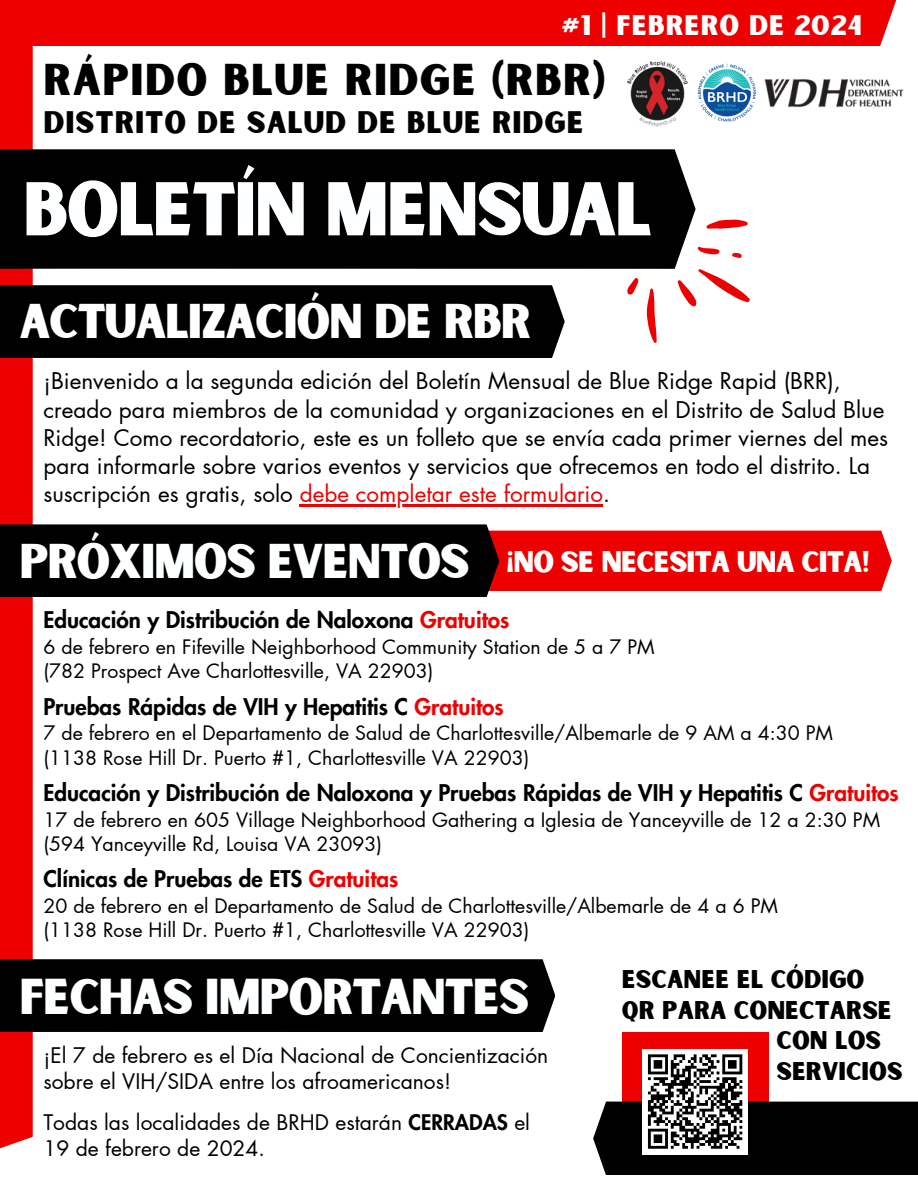
<style>
.page{position:relative;width:918px;height:1188px;background:#fff}
.page>*{position:absolute;margin:0;border:0;box-sizing:border-box;transform-origin:0 0}
.t1{font:72.6px "Sunborn Sans One";letter-spacing:-.03em;color:#feffff}
.t2{font:48.15px "Sunborn Sans One";letter-spacing:-.03em;color:#feffff}
.t3{font:46.65px "Sunborn Sans One";letter-spacing:-.03em;color:#fff}
.t4{font:46.65px "Sunborn Sans One";letter-spacing:-.03em;color:#feffff}
.t5{font:42.6px "Sunborn Sans One";letter-spacing:.03em;color:#000}
.t6{font:29.85px "Sunborn Sans One";letter-spacing:.03em;color:#000}
.t7{font:28.5px "Sunborn Sans One";letter-spacing:-.03em;color:#feffff}
.t8{font:27.15px "Sunborn Sans One";letter-spacing:.03em;color:#fff}
.t9{font:24.45px "Sunborn Sans One";color:#000}
.t10{font:22.5px/28.2px "Futura LT Pro";color:#000}
.t11{font:800 22.5px "Futura LT Pro";color:#000}
.t12{font:21px/26.2px "Futura LT Pro";color:#000}
.t13{font:19.5px "Futura LT Pro";color:#000}
.s1{color:#ed0000}
.s2{font-weight:800}
</style>
<div class="page">
<div style="left:0;top:0;width:33px;height:1155px;background:#ed0000"></div>
<div style="left:0;top:0;width:899px;height:46px;background:#ed0000"></div>
<div style="left:0;top:285px;width:565px;height:73px;background:#000"></div>
<hr style="left:300px;top:504px;width:303px;height:2px;background:#ed0000">
<div style="left:0;top:149px;width:696px;height:120px;background:#000"></div>
<div style="left:0;top:959px;width:555px;height:73px;background:#000"></div>
<img style="left:627px;top:60px;width:61px;height:67px">
<img style="left:697px;top:63px;width:60px;height:59px">
<img style="left:764px;top:78px;width:140px;height:30px">
<div style="left:622px;top:1032px;width:146px;height:123px;background:#ed0000"></div>
<div style="left:593px;top:1102px;width:325px;height:73px;background:#000"></div>
<div style="left:642px;top:1049px;width:106px;height:105px;background:#fff"></div>
<svg style="left:647px;top:1054px;width:96px;height:95px"></svg>
<svg style="left:622px;top:218px;width:128px;height:125px"></svg>
<div style="left:499px;top:531px;width:393px;height:60px;background:#ed0000"></div>
<div style="left:0;top:524px;width:499px;height:73px;background:#000"></div>
<h4 class="t8" style="left:562px;top:8px;width:302px">#1 | FEBRERO DE 2024</h4>
<p class="t5" style="left:43px;top:53px;width:564px">RÁPIDO BLUE RIDGE (RBR)</p>
<p class="t6" style="left:43px;top:103px;width:542px">DISTRITO DE SALUD DE BLUE RIDGE</p>
<p class="t1" style="left:23px;top:163px;width:631px">BOLETÍN MENSUAL</p>
<h3 class="t3" style="left:20px;top:292px;width:513px">ACTUALIZACIÓN DE RBR</h3>
<h3 class="t10" style="left:43px;top:368px;width:846px">¡Bienvenido a la segunda edición del Boletín Mensual de Blue Ridge Rapid (BRR), creado para miembros de la comunidad y organizaciones en el Distrito de Salud Blue Ridge! Como recordatorio, este es un folleto que se envía cada primer viernes del mes para informarle sobre varios eventos y servicios que ofrecemos en todo el distrito. La suscripción es gratis, solo <span class="s1">debe completar este formulario</span>.</h3>
<h2 class="t4" style="left:20px;top:532px;width:452px">PRÓXIMOS EVENTOS</h2>
<p class="t7" style="left:506px;top:543px;width:365px">¡NO SE NECESITA UNA CITA!</p>
<p class="t11" style="left:43px;top:610px;width:467px">Educación y Distribución de Naloxona <span class="s1">Gratuitos</span></p>
<p class="t13" style="left:43px;top:638px;width:613px">6 de febrero en Fifeville Neighborhood Community Station de 5 a 7 PM</p>
<p class="t13" style="left:43px;top:662px;width:391px">(782 Prospect Ave Charlottesville, VA 22903)</p>
<p class="t11" style="left:43px;top:696px;width:462px">Pruebas Rápidas de VIH y Hepatitis C <span class="s1">Gratuitos</span></p>
<p class="t13" style="left:43px;top:724px;width:791px">7 de febrero en el Departamento de Salud de Charlottesville/Albemarle de 9 AM a 4:30 PM</p>
<p class="t13" style="left:43px;top:749px;width:487px">(1138 Rose Hill Dr. Puerto #1, Charlottesville VA 22903)</p>
<p class="t11" style="left:43px;top:782px;width:857px">Educación y Distribución de Naloxona y Pruebas Rápidas de VIH y Hepatitis C <span class="s1">Gratuitos</span></p>
<p class="t13" style="left:43px;top:810px;width:838px">17 de febrero en 605 Village Neighborhood Gathering a Iglesia de Yanceyville de 12 a 2:30 PM</p>
<p class="t13" style="left:43px;top:835px;width:340px">(594 Yanceyville Rd, Louisa VA 23093)</p>
<p class="t11" style="left:43px;top:869px;width:356px">Clínicas de Pruebas de ETS <span class="s1">Gratuitas</span></p>
<p class="t13" style="left:43px;top:897px;width:736px">20 de febrero en el Departamento de Salud de Charlottesville/Albemarle de 4 a 6 PM</p>
<p class="t13" style="left:43px;top:921px;width:487px">(1138 Rose Hill Dr. Puerto #1, Charlottesville VA 22903)</p>
<p class="t2" style="left:20px;top:966px;width:511px">FECHAS IMPORTANTES</p>
<h1 class="t12" style="left:43px;top:1043px;width:506px">¡El 7 de febrero es el Día Nacional de Concientización sobre el VIH/SIDA entre los afroamericanos!</h1>
<p class="t12" style="left:43px;top:1110px;width:488px">Todas las localidades de BRHD estarán <span class="s2">CERRADAS</span> el<br>19 de febrero de 2024.</p>
<h3 class="t9" style="left:622px;top:964px;width:244px">ESCANEE EL CÓDIGO</h3>
<h3 class="t9" style="left:622px;top:994px;width:271px">QR PARA CONECTARSE</h3>
<h3 class="t9" style="left:776px;top:1025px;width:106px">CON LOS</h3>
<h3 class="t9" style="left:776px;top:1056px;width:128px">SERVICIOS</h3>
</div>
